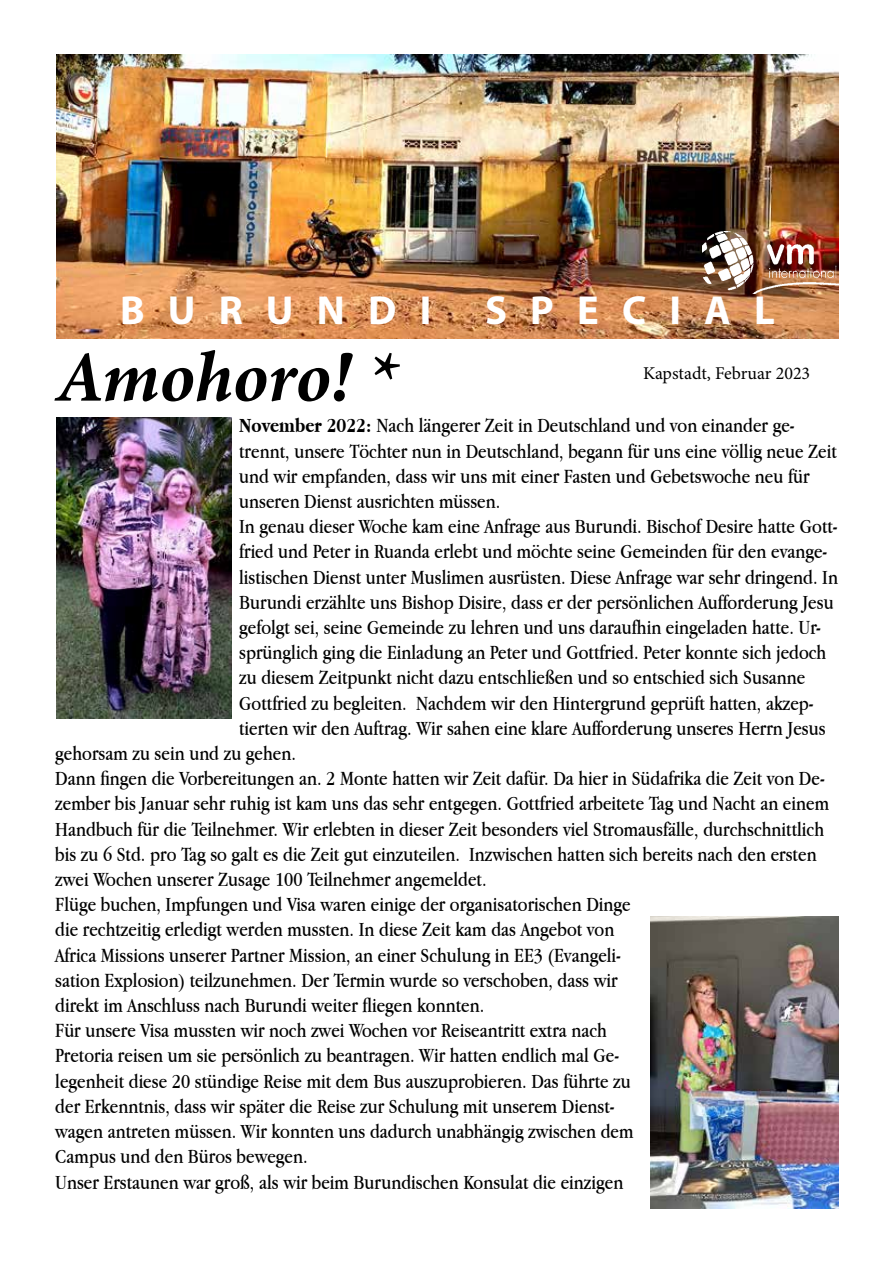
<style>
.page{position:relative;width:893px;height:1263px;background:#fff}
.page>*{position:absolute;margin:0;border:0;box-sizing:border-box;transform-origin:0 0}
.t1{font:italic 700 72px "Minion Pro";letter-spacing:-.005em;color:#000}
.t2{font:700 40.65px "Myriad Pro";letter-spacing:.57em;color:#fff}
.t3{font:21px "Apple Garamond";color:#000}
.t4{font:18px "Minion Pro";color:#000}
.s1{font-weight:700}
</style>
<div class="page">
<img style="left:56px;top:54px;width:783px;height:284px">
<img style="left:703px;top:232px;width:136px;height:62px">
<img style="left:56px;top:418px;width:176px;height:301px">
<img style="left:651px;top:916px;width:188px;height:293px">
<h2 class="t2" style="left:120px;top:284px;width:313px">BURUNDI</h2>
<h2 class="t2" style="left:485px;top:284px;width:291px">SPECIAL</h2>
<h1 class="t1" style="left:56px;top:326px;width:343px">Amohoro! *</h1>
<p class="t4" style="left:643px;top:361px;width:169px">Kapstadt, Februar 2023</p>
<p class="t3" style="left:239px;top:413px;width:557px"><span class="s1">November 2022:</span> Nach längerer Zeit in Deutschland und von einander ge-</p>
<p class="t3" style="left:239px;top:438px;width:599px">trennt, unsere Töchter nun in Deutschland, begann für uns eine völlig neue Zeit</p>
<p class="t3" style="left:239px;top:464px;width:572px">und wir empfanden, dass wir uns mit einer Fasten und Gebetswoche neu für</p>
<p class="t3" style="left:239px;top:489px;width:263px">unseren Dienst ausrichten müssen.</p>
<p class="t3" style="left:239px;top:514px;width:600px">In genau dieser Woche kam eine Anfrage aus Burundi. Bischof Desire hatte Gott-</p>
<p class="t3" style="left:239px;top:539px;width:590px">fried und Peter in Ruanda erlebt und möchte seine Gemeinden für den evange-</p>
<p class="t3" style="left:239px;top:564px;width:600px">listischen Dienst unter Muslimen ausrüsten. Diese Anfrage war sehr dringend. In</p>
<p class="t3" style="left:239px;top:590px;width:596px">Burundi erzählte uns Bishop Disire, dass er der persönlichen Aufforderung Jesu</p>
<p class="t3" style="left:239px;top:615px;width:583px">gefolgt sei, seine Gemeinde zu lehren und uns daraufhin eingeladen hatte. Ur-</p>
<p class="t3" style="left:239px;top:640px;width:589px">sprünglich ging die Einladung an Peter und Gottfried. Peter konnte sich jedoch</p>
<p class="t3" style="left:239px;top:665px;width:568px">zu diesem Zeitpunkt nicht dazu entschließen und so entschied sich Susanne</p>
<p class="t3" style="left:239px;top:690px;width:576px">Gottfried zu begleiten. Nachdem wir den Hintergrund geprüft hatten, akzep-</p>
<p class="t3" style="left:239px;top:716px;width:588px">tierten wir den Auftrag. Wir sahen eine klare Aufforderung unseres Herrn Jesus</p>
<p class="t3" style="left:55px;top:741px;width:242px">gehorsam zu sein und zu gehen.</p>
<p class="t3" style="left:55px;top:766px;width:771px">Dann fingen die Vorbereitungen an. 2 Monte hatten wir Zeit dafür. Da hier in Südafrika die Zeit von De-</p>
<p class="t3" style="left:55px;top:791px;width:775px">zember bis Januar sehr ruhig ist kam uns das sehr entgegen. Gottfried arbeitete Tag und Nacht an einem</p>
<p class="t3" style="left:55px;top:816px;width:770px">Handbuch für die Teilnehmer. Wir erlebten in dieser Zeit besonders viel Stromausfälle, durchschnittlich</p>
<p class="t3" style="left:55px;top:842px;width:763px">bis zu 6 Std. pro Tag so galt es die Zeit gut einzuteilen. Inzwischen hatten sich bereits nach den ersten</p>
<p class="t3" style="left:55px;top:867px;width:433px">zwei Wochen unserer Zusage 100 Teilnehmer angemeldet.</p>
<p class="t3" style="left:55px;top:892px;width:577px">Flüge buchen, Impfungen und Visa waren einige der organisatorischen Dinge</p>
<p class="t3" style="left:55px;top:917px;width:561px">die rechtzeitig erledigt werden mussten. In diese Zeit kam das Angebot von</p>
<p class="t3" style="left:55px;top:942px;width:567px">Africa Missions unserer Partner Mission, an einer Schulung in EE3 (Evangeli-</p>
<p class="t3" style="left:55px;top:968px;width:564px">sation Explosion) teilzunehmen. Der Termin wurde so verschoben, dass wir</p>
<p class="t3" style="left:55px;top:993px;width:430px">direkt im Anschluss nach Burundi weiter fliegen konnten.</p>
<p class="t3" style="left:55px;top:1018px;width:553px">Für unsere Visa mussten wir noch zwei Wochen vor Reiseantritt extra nach</p>
<p class="t3" style="left:55px;top:1043px;width:565px">Pretoria reisen um sie persönlich zu beantragen. Wir hatten endlich mal Ge-</p>
<p class="t3" style="left:55px;top:1068px;width:577px">legenheit diese 20 stündige Reise mit dem Bus auszuprobieren. Das führte zu</p>
<p class="t3" style="left:55px;top:1094px;width:561px">der Erkenntnis, dass wir später die Reise zur Schulung mit unserem Dienst-</p>
<p class="t3" style="left:55px;top:1119px;width:580px">wagen antreten müssen. Wir konnten uns dadurch unabhängig zwischen dem</p>
<p class="t3" style="left:55px;top:1144px;width:254px">Campus und den Büros bewegen.</p>
<p class="t3" style="left:55px;top:1169px;width:570px">Unser Erstaunen war groß, als wir beim Burundischen Konsulat die einzigen</p>
</div>
